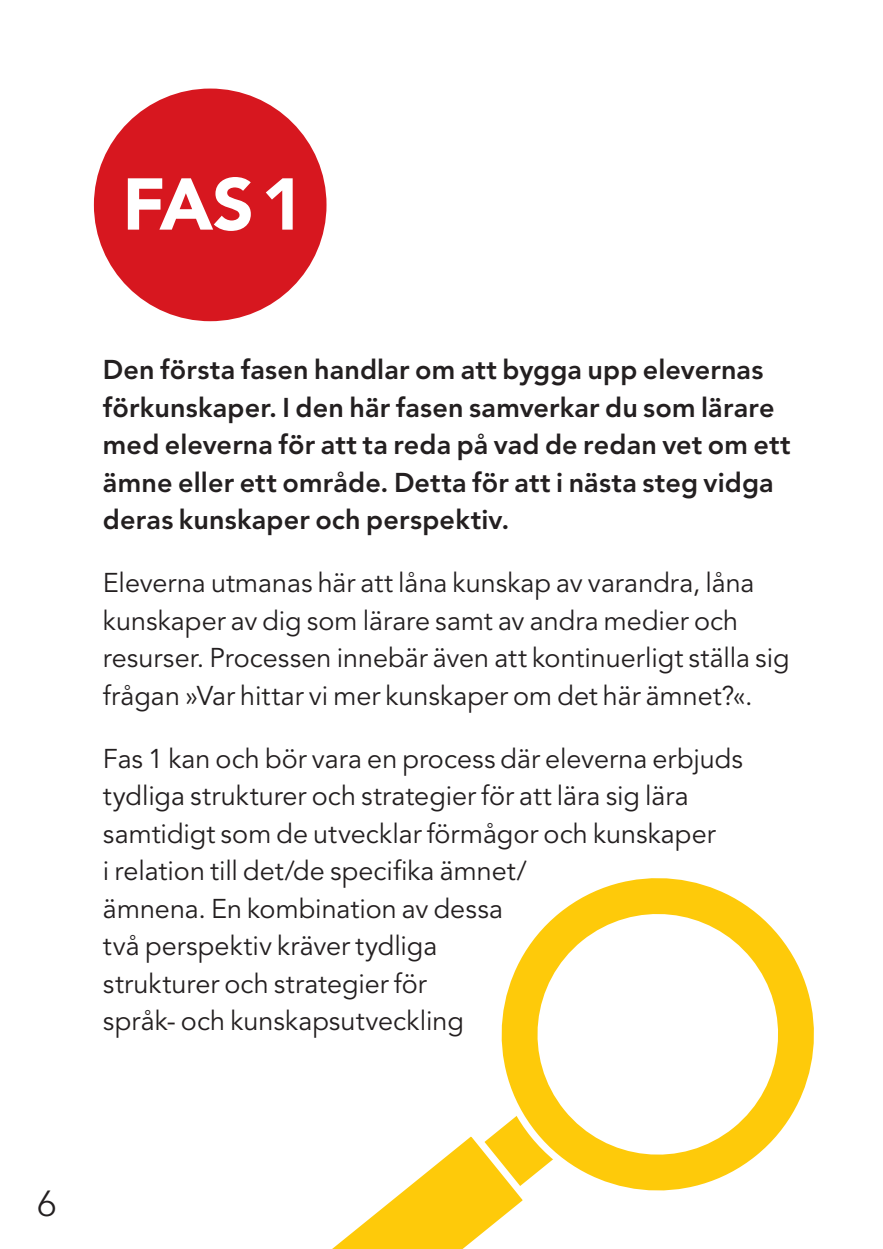
<style>
.page{position:relative;width:883px;height:1249px;background:#fff}
.page>*{position:absolute;margin:0;border:0;box-sizing:border-box;transform-origin:0 0}
.t1{font:900 72.3px "Avenir LT Std";color:#fff}
.t2{font:300 36px "Avenir LT Std";color:#231f20}
.t3{font:27px/37.5px "Avenir LT Std";color:#231f20}
.t4{font:800 27px/37.5px "Avenir LT Std";letter-spacing:.005em;color:#231f20}
</style>
<div class="page">
<div style="left:94px;top:89px;width:232px;height:232px;background:#d7171f;border-radius:50%"></div>
<svg style="left:332px;top:1136px;width:175px;height:113px"></svg>
<svg style="left:478px;top:878px;width:336px;height:335px"></svg>
<svg style="left:519px;top:893px;width:279px;height:282px"></svg>
<h1 class="t1" style="left:122px;top:161px;width:184px">FAS 1</h1>
<p class="t4" style="left:103px;top:351px;width:689px">Den första fasen handlar om att bygga upp elevernas förkunskaper. I den här fasen samverkar du som lärare med eleverna för att ta reda på vad de redan vet om ett ämne eller ett område. Detta för att i nästa steg vidga deras kunskaper och perspektiv.</p>
<p class="t3" style="left:103px;top:565px;width:688px">Eleverna utmanas här att låna kunskap av varandra, låna kunskaper av dig som lärare samt av andra medier och resurser. Processen innebär även att kontinuerligt ställa sig frågan »Var hittar vi mer kunskaper om det här ämnet?«.</p>
<p class="t3" style="left:103px;top:740px;width:642px">Fas 1 kan och bör vara en process där eleverna erbjuds tydliga strukturer och strategier för att lära sig lära samtidigt som de utvecklar förmågor och kunskaper<br>i relation till det/de specifika ämnet/<br>ämnena. En kombination av dessa<br>två perspektiv kräver tydliga<br>strukturer och strategier för<br>språk- och kunskapsutveckling</p>
<h2 class="t2" style="left:37px;top:1182px;width:20px">6</h2>
</div>
